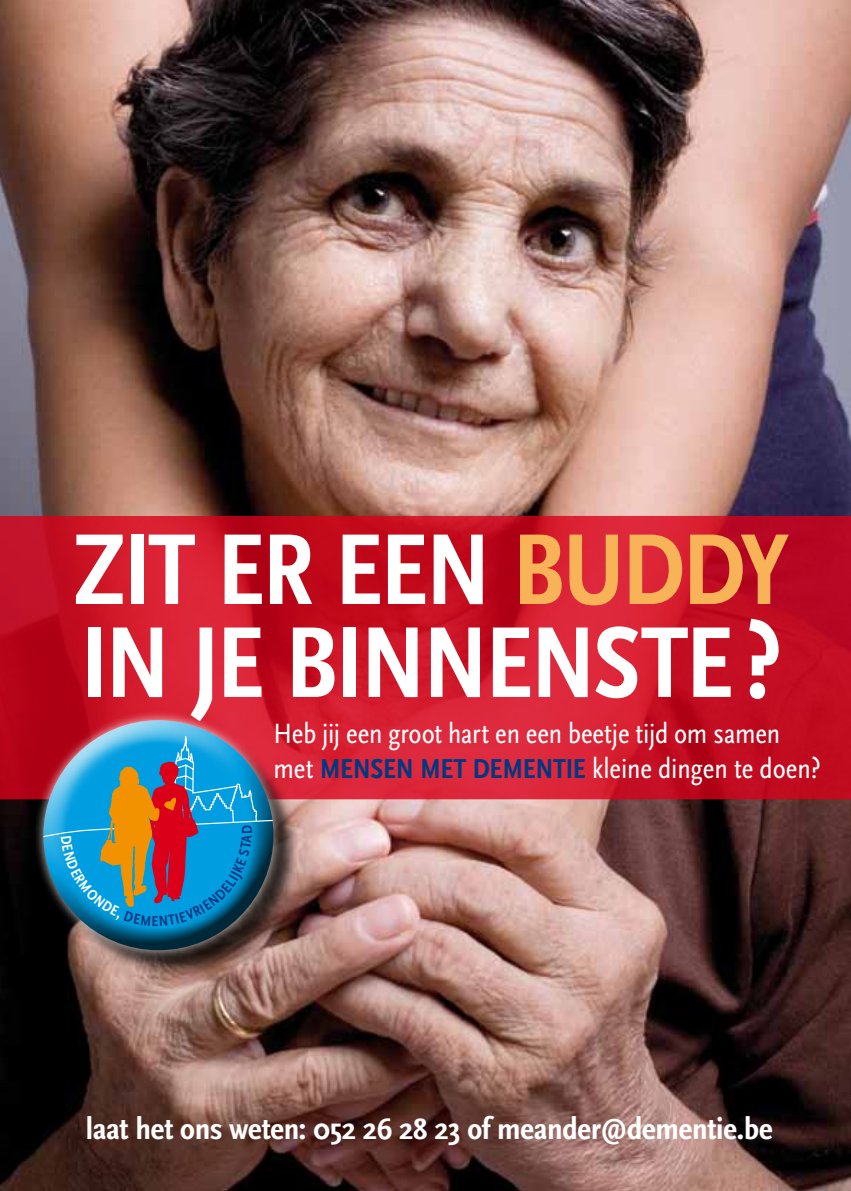
<style>
.page{position:relative;width:851px;height:1191px;background:#fff}
.page>*{position:absolute;margin:0;border:0;box-sizing:border-box;transform-origin:0 0}
.t1{font:105px/92.8px "Scala Sans Bold Con";letter-spacing:-.025em;color:#fff}
.t2{font:31.4px "Scala Sans Bold Con";letter-spacing:-.01em;color:#fff;scale:1.08 1}
.t3{font:29.2px/35px "Scala Sans Regular Con";letter-spacing:-.005em;color:#fff}
.s1{color:#f8b358}
.s2{font-family:"Scala Sans Bold Con";font-size:28.6px;color:#003882}
</style>
<div class="page">
<img style="left:0;top:0;width:850px;height:1191px">
<svg style="left:0;top:516px;width:850px;height:283px;background:#ca1528"></svg>
<div style="left:48px;top:725px;width:252px;height:252px;background:#000;opacity:.75"></div>
<div style="left:33px;top:710px;width:251px;height:250px;background:#fff;opacity:.75"></div>
<div style="left:40px;top:755px;width:234px;height:195px;background:#000;opacity:.75"></div>
<svg style="left:42px;top:705px;width:232px;height:221px;background:#58738e"></svg>
<h1 class="t1" style="left:73px;top:526px;width:717px">ZIT ER EEN <span class="s1">BUDDY<br></span>IN JE BINNENSTE ?</h1>
<p class="t3" style="left:273px;top:716px;width:549px">Heb jij een groot hart en een beetje tijd om samen met <span class="s2">MENSEN MET DEMENTIE</span> kleine dingen te doen?</p>
<p class="t2" style="left:86px;top:1111px;width:637px">LAAT HET ONS WETEN: 052 26 28 23 OF MEANDER@DEMENTIE.BE</p>
</div>
